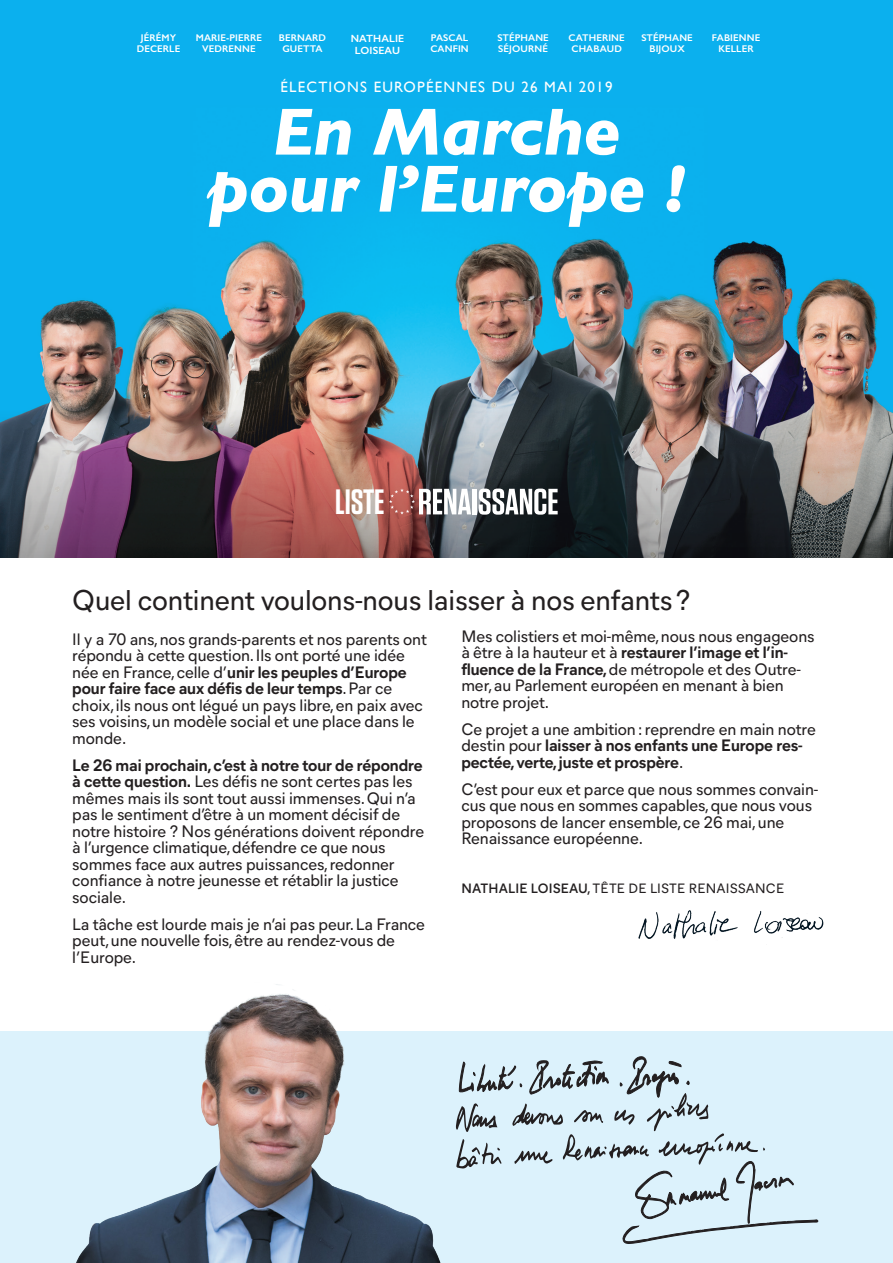
<style>
.page{position:relative;width:893px;height:1263px;background:#fff}
.page>*{position:absolute;margin:0;border:0;box-sizing:border-box;transform-origin:0 0}
.t1{font:italic 700 67.5px/57px "Gill Sans";letter-spacing:-.01em;color:#fff;text-align:center}
.t2{font:600 35.1px "Tungsten";letter-spacing:-.005em;color:#fff}
.TITRE{font:28.5px "Mier B";letter-spacing:-.005em;color:#231f20}
.TEXTE_COURANT_RECTO{font:16.5px/16.5px "Mier B";letter-spacing:-.005em;color:#231f20}
.TEXTE_COURANT_RECTO-2{font:700 16.5px/16.5px "Mier B";letter-spacing:-.005em;color:#231f20}
.t3{font:15px "Gill Sans";letter-spacing:.08em;color:#fff}
.t4{font:13.5px "Mier B";letter-spacing:.01em;color:#231f20}
.t5{font:600 10.5px "Gill Sans";letter-spacing:.01em;color:#fff}
.t6{font:600 9.75px/10.5px "Gill Sans";letter-spacing:.01em;color:#fff;text-align:center}
.s1{font-weight:700}
.s2{font-weight:400}
.s3{font-weight:600}
</style>
<div class="page">
<img style="left:0;top:0;width:893px;height:408px">
<img style="left:0;top:408px;width:893px;height:150px">
<hr style="left:473px;top:489px;width:4px;height:25px;background:#fff">
<svg style="left:479px;top:489px;width:79px;height:26px"></svg>
<svg style="left:389px;top:488px;width:82px;height:26px"></svg>
<div style="left:0;top:1031px;width:893px;height:232px;background:#dcf2fc"></div>
<img style="left:76px;top:984px;width:380px;height:279px">
<img style="left:638px;top:910px;width:186px;height:29px">
<svg style="left:456px;top:1056px;width:362px;height:188px"></svg>
<p class="t6" style="left:137px;top:32px;width:45px">JÉRÉMY<br>DECERLE</p>
<p class="t6" style="left:196px;top:32px;width:68px">MARIE-PIERRE<br>VEDRENNE</p>
<p class="t6" style="left:569px;top:32px;width:58px;text-align:left">CATHERINE<br>CHABAUD</p>
<p class="t6" style="left:497px;top:32px;width:53px;text-align:left">STÉPHANE<br>SÉJOURNÉ</p>
<p class="t6" style="left:431px;top:32px;width:39px">PASCAL</p>
<p class="t6" style="left:430px;top:43px;width:40px">CANFIN</p>
<p class="t6" style="left:279px;top:32px;width:49px">BERNARD</p>
<p class="t6" style="left:282px;top:43px;width:42px">GUETTA</p>
<p class="t5" style="left:351px;top:32px;width:55px">NATHALIE</p>
<p class="t5" style="left:355px;top:44px;width:47px">LOISEAU</p>
<p class="t6" style="left:641px;top:32px;width:53px">STÉPHANE<br>BIJOUX</p>
<p class="t6" style="left:712px;top:32px;width:50px">FABIENNE<br>KELLER</p>
<p class="t3" style="left:280px;top:78px;width:334px">ÉLECTIONS EUROPÉENNES DU 26 MAI 2019</p>
<p class="t1" style="left:207px;top:103px;width:480px">En Marche pour l’Europe !</p>
<p class="t2" style="left:335px;top:483px;width:51px">LISTE</p>
<p class="TITRE" style="left:72px;top:579px;width:619px">Quel continent voulons-nous laisser à nos enfants?</p>
<p class="TEXTE_COURANT_RECTO" style="left:72px;top:629px;width:356px">Il y a 70 ans, nos grands-parents et nos parents ont répondu à cette question. Ils ont porté une idée née en France, celle d’<span class="s1">unir les peuples d’Europe pour faire face aux défis de leur temps</span>. Par ce choix, ils nous ont légué un pays libre, en paix avec ses voisins, un modèle social et une place dans le monde.</p>
<p class="TEXTE_COURANT_RECTO" style="left:72px;top:755px;width:353px"><span class="s1">Le 26 mai prochain, c’est à notre tour de répondre à cette question.</span> Les défis ne sont certes pas les mêmes mais ils sont tout aussi immenses. Qui n’a pas le sentiment d’être à un moment décisif de notre histoire ? Nos générations doivent répondre à l’urgence climatique, défendre ce que nous sommes face aux autres puissances, redonner confiance à notre jeunesse et rétablir la justice sociale.</p>
<p class="TEXTE_COURANT_RECTO" style="left:72px;top:915px;width:354px">La tâche est lourde mais je n’ai pas peur. La France peut, une nouvelle fois, être au rendez-vous de l’Europe.</p>
<p class="TEXTE_COURANT_RECTO" style="left:461px;top:626px;width:355px">Mes colistiers et moi-même, nous nous engageons à être à la hauteur et à <span class="s1">restaurer l’image et l’in&shy;fluence de la France,</span> de métropole et des Outre&shy;mer, au Parlement européen en menant à bien notre projet.</p>
<p class="TEXTE_COURANT_RECTO-2" style="left:461px;top:719px;width:356px"><span class="s2">Ce projet a une ambition : reprendre en main notre destin pour</span> laisser à nos enfants une Europe res&shy;pectée, verte, juste et prospère<span class="s2">.</span></p>
<p class="TEXTE_COURANT_RECTO" style="left:461px;top:780px;width:358px">C’est pour eux et parce que nous sommes convain&shy;cus que nous en sommes capables, que nous vous proposons de lancer ensemble, ce 26 mai, une Renaissance européenne.</p>
<p class="t4" style="left:461px;top:879px;width:324px"><span class="s3">NATHALIE LOISEAU,</span> TÊTE DE LISTE RENAISSANCE</p>
</div>
